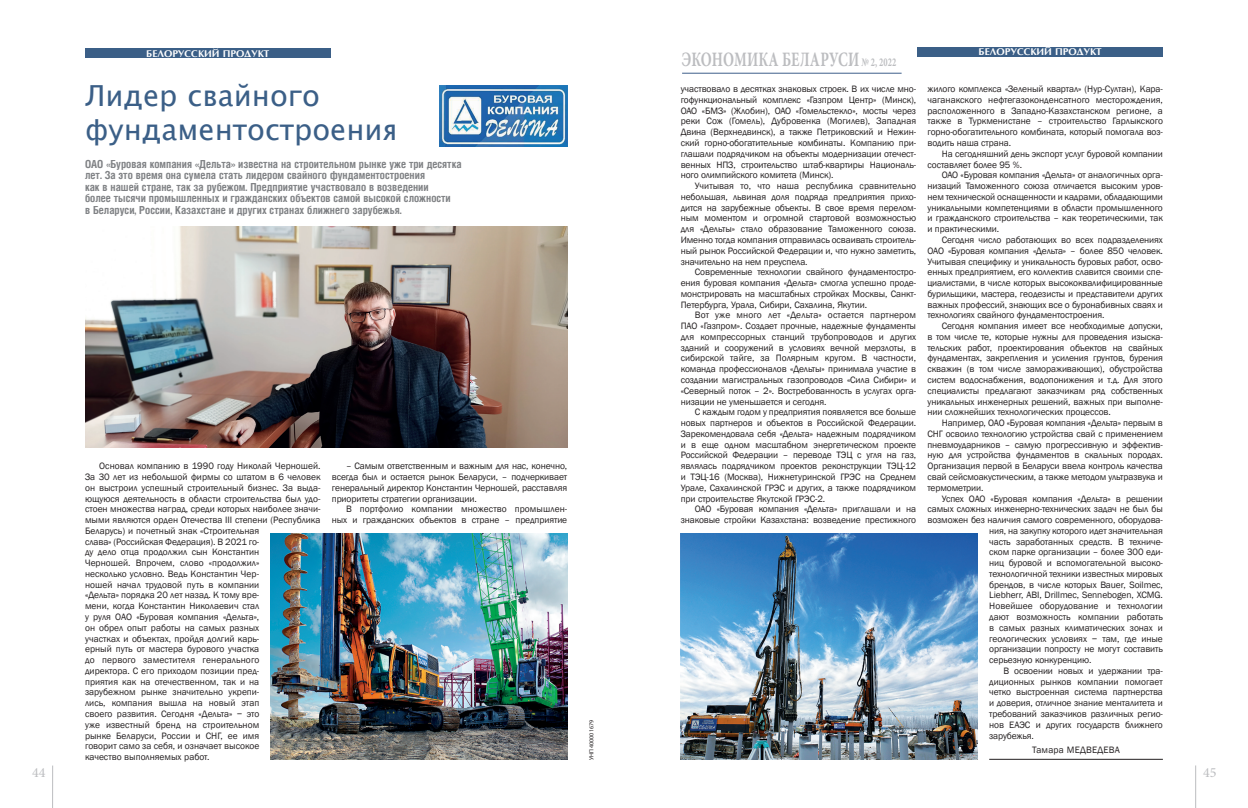
<style>
.page{position:relative;width:1248px;height:808px;background:#fff}
.page>*{position:absolute;margin:0;border:0;box-sizing:border-box;transform-origin:0 0}
.Заголовок{font:29px/34px "Lucida Sans Unicode";color:#3b5f87}
.t1{font:700 20.5px "Minion Pro";letter-spacing:.01em;color:#bcbdc0;scale:.7 1}
.t2{font:14px "Minion Pro";color:#bcbdc0}
.Подзаголовок_ВРЕЗКА{font:700 11.1px/11.5px "Helios Cond";color:#808285}
.РУБРИКА_ПОЛОСЫ{font:700 10px "Optima";color:#fff}
.text{font:9.5px/10.8px "Franklin Gothic";letter-spacing:-.01em;color:#231f20;text-align:justify}
.Автор{font:9.5px "Franklin Gothic";letter-spacing:.02em;color:#231f20}
.Табл{font:6px "Myriad Pro";color:#231f20}
.s1{font-size:12px}
</style>
<div class="page">
<hr style="left:52px;top:765px;width:1px;height:43px;background:#bcbdc0">
<hr style="left:1194px;top:765px;width:1px;height:43px;background:#bcbdc0">
<div style="left:917px;top:47px;width:245px;height:10px;background:#3b5f87"></div>
<hr style="left:682px;top:73px;width:219px;height:1px;background:#3e5f8a">
<div style="left:85px;top:48px;width:245px;height:10px;background:#3b5f87"></div>
<hr style="left:989px;top:759px;width:173px;height:1px;background:#231f20">
<img style="left:271px;top:534px;width:296px;height:226px">
<img style="left:85px;top:226px;width:482px;height:222px">
<img style="left:680px;top:534px;width:297px;height:226px">
<img style="left:439px;top:85px;width:128px;height:61px">
<p class="РУБРИКА_ПОЛОСЫ" style="left:146px;top:48px;width:125px">БЕЛОРУССКИЙ ПРОДУКТ</p>
<p class="РУБРИКА_ПОЛОСЫ" style="left:978px;top:46px;width:125px">БЕЛОРУССКИЙ ПРОДУКТ</p>
<h2 class="t1" style="left:681px;top:45px;width:308px">ЭКОНОМИКА БЕЛАРУСИ <span class="s1">№ 2, 2022</span></h2>
<p class="Заголовок" style="left:85px;top:79px;width:314px">Лидер свайного фундаментостроения</p>
<p class="Подзаголовок_ВРЕЗКА" style="left:85px;top:158px;width:378px">ОАО «Буровая компания «Дельта» известна на строительном рынке уже три десятка лет. За это время она сумела стать лидером свайного фундаментостроения<br>как в нашей стране, так за рубежом. Предприятие участвовало в возведении<br>более тысячи промышленных и гражданских объектов самой высокой сложности<br>в Беларуси, России, Казахстане и других странах ближнего зарубежья.</p>
<p class="text" style="left:85px;top:461px;width:237px;text-align:left;text-indent:14px">Основал компанию в 1990 году Николай Черношей.<br>За 30 лет из небольшой фирмы со штатом в 6 человек он выстроил успешный строительный бизнес. За выда&shy;ющуюся деятельность в области строительства был удо&shy;стоен множества наград, среди которых наиболее значи&shy;мыми являются орден Отечества III степени (Республика Беларусь) и почетный знак «Строительная<br>слава» (Российская Федерация). В 2021 го-<br>ду дело отца продолжил сын Константин<br>Черношей. Впрочем, слово «продолжил»<br>несколько условно. Ведь Константин Чер-<br>ношей начал трудовой путь в компании<br>«Дельта» порядка 20 лет назад. К тому вре-<br>мени, когда Константин Николаевич стал<br>у руля ОАО «Буровая компания «Дельта»,<br>он обрел опыт работы на самых разных<br>участках и объектах, пройдя долгий карь-<br>ерный путь от мастера бурового участка<br>до первого заместителя генерального<br>директора. С его приходом позиции пред-<br>приятия как на отечественном, так и на<br>зарубежном рынке значительно укрепи-<br>лись, компания вышла на новый этап<br>своего развития. Сегодня «Дельта» − это<br>уже известный бренд на строительном<br>рынке Беларуси, России и СНГ, ее имя<br>говорит само за себя, и означает высокое<br>качество выполняемых работ.</p>
<p class="text" style="left:332px;top:461px;width:237px;text-indent:14px">– Самым ответственным и важным для нас, конечно, всегда был и остается рынок Беларуси, – подчеркивает генеральный директор Константин Черношей, расставляя приоритеты стратегии организации.</p>
<p class="text" style="left:332px;top:504px;width:237px;text-align:right">В портфолио компании множество промышлен&shy;ных и гражданских объектов в стране – предприятие</p>
<p class="Табл" style="left:587px;top:760px;width:41px;rotate:-90deg">УНП 400001679</p>
<p class="text" style="left:680px;top:84px;width:237px">участвовало в десятках знаковых строек. В их числе мно&shy;гофункциональный комплекс «Газпром Центр» (Минск), ОАО «БМЗ» (Жлобин), ОАО «Гомельстекло», мосты через реки Сож (Гомель), Дубровенка (Могилев), Западная Двина (Верхнедвинск), а также Петриковский и Нежин&shy;ский горно-обогатительные комбинаты. Компанию при&shy;глашали подрядчиком на объекты модернизации отечест&shy;венных НПЗ, строительство штаб-квартиры Националь&shy;ного олимпийского комитета (Минск).</p>
<p class="text" style="left:680px;top:181px;width:237px;text-indent:14px">Учитывая то, что наша республика сравнительно небольшая, львиная доля подряда предприятия прихо&shy;дится на зарубежные объекты. В свое время перелом&shy;ным моментом и огромной стартовой возможностью для «Дельты» стало образование Таможенного союза.<br>Именно тогда компания отправилась осваивать строитель&shy;ный рынок Российской Федерации и, что нужно заметить, значительно на нем преуспела.</p>
<p class="text" style="left:680px;top:267px;width:237px;text-indent:14px">Современные технологии свайного фундаментостро&shy;ения буровая компания «Дельта» смогла успешно проде&shy;монстрировать на масштабных стройках Москвы, Санкт-Петербурга, Урала, Сибири, Сахалина, Якутии.</p>
<p class="text" style="left:680px;top:310px;width:237px;text-indent:14px">Вот уже много лет «Дельта» остается партнером ПАО «Газпром». Создает прочные, надежные фундаменты для компрессорных станций трубопроводов и других зданий и сооружений в условиях вечной мерзлоты, в сибирской тайге, за Полярным кругом. В частности, команда профессионалов «Дельты» принимала участие в создании магистральных газопроводов «Сила Сибири» и «Северный поток – 2». Востребованность в услугах орга&shy;низации не уменьшается и сегодня.</p>
<p class="text" style="left:680px;top:407px;width:237px;text-indent:14px">С каждым годом у предприятия появляется все больше новых партнеров и объектов в Российской Федерации.<br>Зарекомендовала себя «Дельта» надежным подрядчиком и в еще одном масштабном энергетическом проекте Российской Федерации – переводе ТЭЦ с угля на газ, являлась подрядчиком проектов реконструкции ТЭЦ-12 и ТЭЦ-16 (Москва), Нижнетуринской ГРЭС на Среднем Урале, Сахалинской ГРЭС и других, а также подрядчиком при строительстве Якутской ГРЭС-2.</p>
<p class="text" style="left:680px;top:504px;width:237px;text-align:right">ОАО «Буровая компания «Дельта» приглашали и на знаковые стройки Казахстана: возведение престижного</p>
<p class="text" style="left:927px;top:84px;width:237px">жилого комплекса «Зеленый квартал» (Нур-Султан), Кара&shy;чаганакского нефтегазоконденсатного месторождения, расположенного в Западно-Казахстанском регионе, а также в Туркменистане – строительство Гарлыкского горно-обогатительного комбината, который помогала воз&shy;водить наша страна.</p>
<p class="text" style="left:927px;top:148px;width:237px;text-indent:14px">На сегодняшний день экспорт услуг буровой компании составляет более 95 %.</p>
<p class="text" style="left:927px;top:170px;width:237px;text-indent:14px">ОАО «Буровая компания «Дельта» от аналогичных орга&shy;низаций Таможенного союза отличается высоким уров&shy;нем технической оснащенности и кадрами, обладающими уникальными компетенциями в области промышленного и гражданского строительства – как теоретическими, так и практическими.</p>
<p class="text" style="left:927px;top:235px;width:237px;text-indent:14px">Сегодня число работающих во всех подразделениях ОАО «Буровая компания «Дельта» – более 850 человек.<br>Учитывая специфику и уникальность буровых работ, осво&shy;енных предприятием, его коллектив славится своими спе&shy;циалистами, в числе которых высококвалифицированные бурильщики, мастера, геодезисты и представители других важных профессий, знающих все о буронабивных сваях и технологиях свайного фундаментостроения.</p>
<p class="text" style="left:927px;top:321px;width:237px;text-indent:14px">Сегодня компания имеет все необходимые допуски, в том числе те, которые нужны для проведения изыска&shy;тельских работ, проектирования объектов на свайных фундаментах, закрепления и усиления грунтов, бурения скважин (в том числе замораживающих), обустройства систем водоснабжения, водопонижения и т.д. Для этого специалисты предлагают заказчикам ряд собственных уникальных инженерных решений, важных при выполне&shy;нии сложнейших технологических процессов.</p>
<p class="text" style="left:927px;top:418px;width:237px;text-indent:14px">Например, ОАО «Буровая компания «Дельта» первым в СНГ освоило технологию устройства свай с применением пневмоударников – самую прогрессивную и эффектив&shy;ную для устройства фундаментов в скальных породах.<br>Организация первой в Беларуси ввела контроль качества свай сейсмоакустическим, а также методом ультразвука и термометрии.</p>
<p class="text" style="left:941px;top:493px;width:223px">Успех ОАО «Буровая компания «Дельта» в решении</p>
<p class="text" style="left:927px;top:504px;width:237px">самых сложных инженерно-технических задач не был бы</p>
<p class="text" style="left:927px;top:515px;width:237px">возможен без наличия самого современного, оборудова-</p>
<p class="text" style="left:989px;top:525px;width:175px">ния, на закупку которого идет значительная</p>
<p class="text" style="left:989px;top:536px;width:175px">часть заработанных средств. В техниче-</p>
<p class="text" style="left:989px;top:547px;width:175px">ском парке организации – более 300 еди-</p>
<p class="text" style="left:989px;top:558px;width:175px">ниц буровой и вспомогательной высоко-</p>
<p class="text" style="left:989px;top:568px;width:175px">технологичной техники известных мировых</p>
<p class="text" style="left:989px;top:579px;width:175px">брендов, в числе которых Bauer, Soilmec,</p>
<p class="text" style="left:989px;top:590px;width:175px">Liebherr, ABI, Drillmec, Sennebogen, XCMG.</p>
<p class="text" style="left:989px;top:601px;width:175px">Новейшее оборудование и технологии</p>
<p class="text" style="left:989px;top:612px;width:175px">дают возможность компании работать</p>
<p class="text" style="left:989px;top:622px;width:175px">в самых разных климатических зонах и</p>
<p class="text" style="left:989px;top:633px;width:175px">геологических условиях − там, где иные</p>
<p class="text" style="left:989px;top:644px;width:175px">организации попросту не могут составить</p>
<p class="text" style="left:989px;top:655px;width:104px">серьезную конкуренцию.</p>
<p class="text" style="left:989px;top:665px;width:175px;text-indent:14px">В освоении новых и удержании тра&shy;диционных рынков компании помогает четко выстроенная система партнерства и доверия, отличное знание менталитета и требований заказчиков различных регио&shy;нов ЕАЭС и других государств ближнего зарубежья.</p>
<p class="Автор" style="left:1032px;top:744px;width:89px">Тамара МЕДВЕДЕВА</p>
<h3 class="t2" style="left:32px;top:763px;width:15px">44</h3>
<h3 class="t2" style="left:1203px;top:763px;width:15px">45</h3>
</div>
